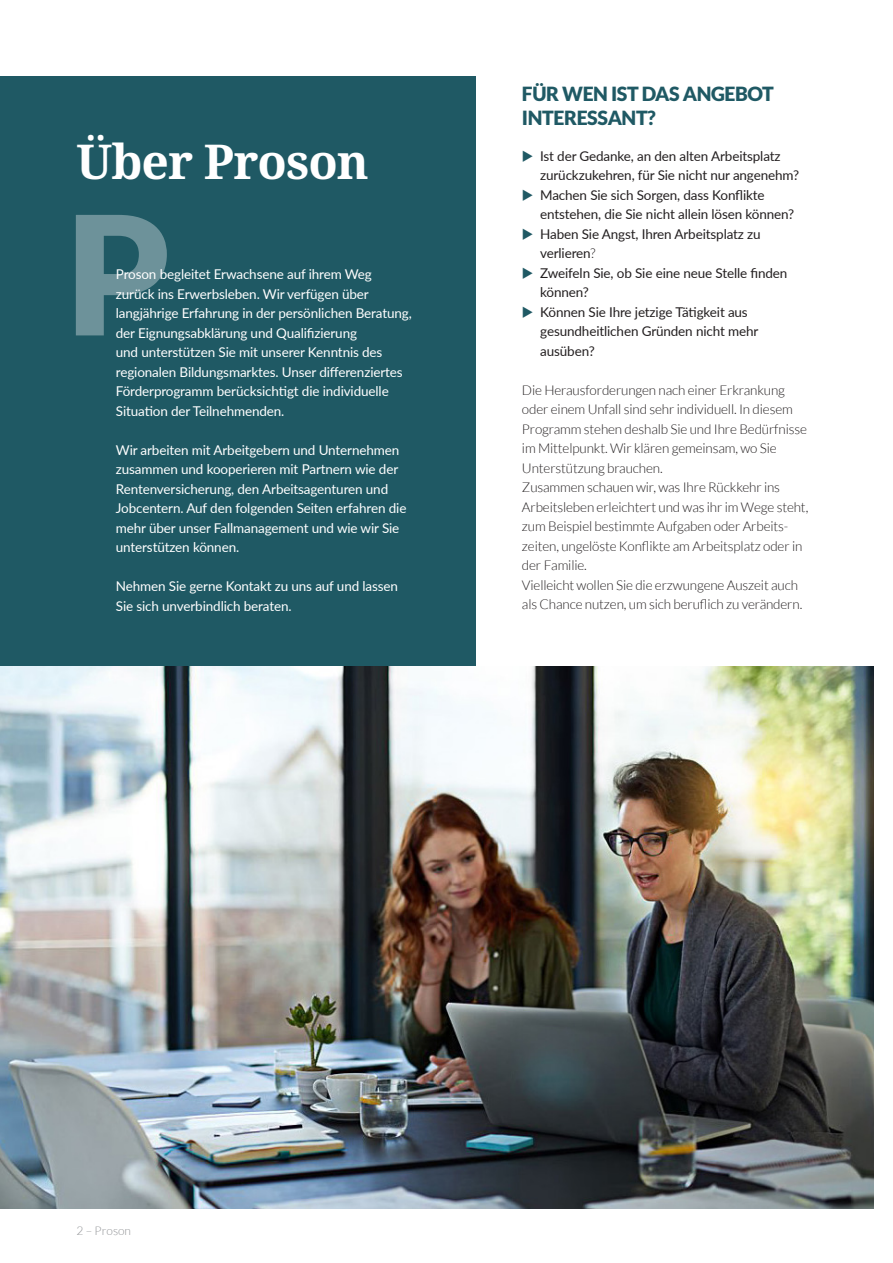
<style>
.page{position:relative;width:893px;height:1263px;background:#fff}
.page>*{position:absolute;margin:0;border:0;box-sizing:border-box;transform-origin:0 0}
.t1{font:900 165.45px "Lato";color:#fff}
.t2{font:700 48px "Noto Serif";letter-spacing:-.02em;color:#fff}
.t3{font:900 19.5px/24px "Lato";letter-spacing:-.02em;color:#1f5964}
.t4{font:13.5px/19.5px "Lato";letter-spacing:-.01em;color:#fff}
.t5{font:300 13.5px/19.5px "Lato";letter-spacing:-.01em;color:#231f20}
.t6{font:13.5px/19.5px "Lato";letter-spacing:-.01em;color:#231f20}
.t7{font:300 12px "Lato";color:#939598}
.s1{color:#1f5964}
.s2{font-weight:300}
</style>
<div class="page">
<div style="left:0;top:77px;width:475px;height:590px;background:#1f5964"></div>
<img style="left:0;top:667px;width:874px;height:542px">
<p class="t2" style="left:77px;top:128px;width:294px">Über Proson</p>
<h1 class="t1" style="left:66px;top:178px;width:107px">P</h1>
<p class="t4" style="left:116px;top:264px;width:297px">Proson begleitet Erwachsene auf ihrem Weg zurück ins Erwerbsleben. Wir verfügen über langjährige Erfahrung in der persönlichen Beratung, der Eignungsabklärung und Qualifizierung<br>und unterstützen Sie mit unserer Kenntnis des regionalen Bildungsmarktes. Unser differenziertes Förderprogramm berücksichtigt die individuelle Situation der Teilnehmenden.</p>
<p class="t4" style="left:116px;top:439px;width:292px">Wir arbeiten mit Arbeitgebern und Unternehmen zusammen und kooperieren mit Partnern wie der Rentenversicherung, den Arbeitsagenturen und Jobcentern. Auf den folgenden Seiten erfahren die mehr über unser Fallmanagement und wie wir Sie unterstützen können.</p>
<p class="t4" style="left:116px;top:576px;width:284px">Nehmen Sie gerne Kontakt zu uns auf und lassen<br>Sie sich unverbindlich beraten.</p>
<p class="t3" style="left:522px;top:81px;width:253px">FÜR WEN IST DAS ANGEBOT<br>INTERESSANT?</p>
<p class="t6" style="left:540px;top:146px;width:261px;text-indent:-18px"><span class="s1">◆</span> Ist der Gedanke, an den alten Arbeitsplatz zurückzukehren, für Sie nicht nur angenehm?</p>
<p class="t6" style="left:540px;top:185px;width:256px;text-indent:-18px"><span class="s1">◆</span> Machen Sie sich Sorgen, dass Konflikte entstehen, die Sie nicht allein lösen können?</p>
<p class="t6" style="left:540px;top:224px;width:222px;text-indent:-18px"><span class="s1">◆</span> Haben Sie Angst, Ihren Arbeitsplatz zu verlieren<span class="s2">?</span></p>
<p class="t6" style="left:540px;top:263px;width:249px;text-indent:-18px"><span class="s1">◆</span> Zweifeln Sie, ob Sie eine neue Stelle finden können?</p>
<p class="t6" style="left:540px;top:302px;width:220px;text-indent:-18px"><span class="s1">◆</span> Können Sie Ihre jetzige Tätigkeit aus gesundheitlichen Gründen nicht mehr ausüben?</p>
<p class="t5" style="left:522px;top:380px;width:286px">Die Herausforderungen nach einer Erkrankung oder einem Unfall sind sehr individuell. In diesem Programm stehen deshalb Sie und Ihre Bedürfnisse im Mittelpunkt. Wir klären gemeinsam, wo Sie Unterstützung brauchen.</p>
<p class="t5" style="left:522px;top:478px;width:288px">Zusammen schauen wir, was Ihre Rückkehr ins Arbeitsleben erleichtert und was ihr im Wege steht, zum Beispiel bestimmte Aufgaben oder Arbeits&shy;zeiten, ungelöste Konflikte am Arbeitsplatz oder in der Familie.</p>
<p class="t5" style="left:522px;top:575px;width:282px">Vielleicht wollen Sie die erzwungene Auszeit auch als Chance nutzen, um sich beruflich zu verändern.</p>
<p class="t7" style="left:77px;top:1225px;width:56px">2 – Proson</p>
</div>
